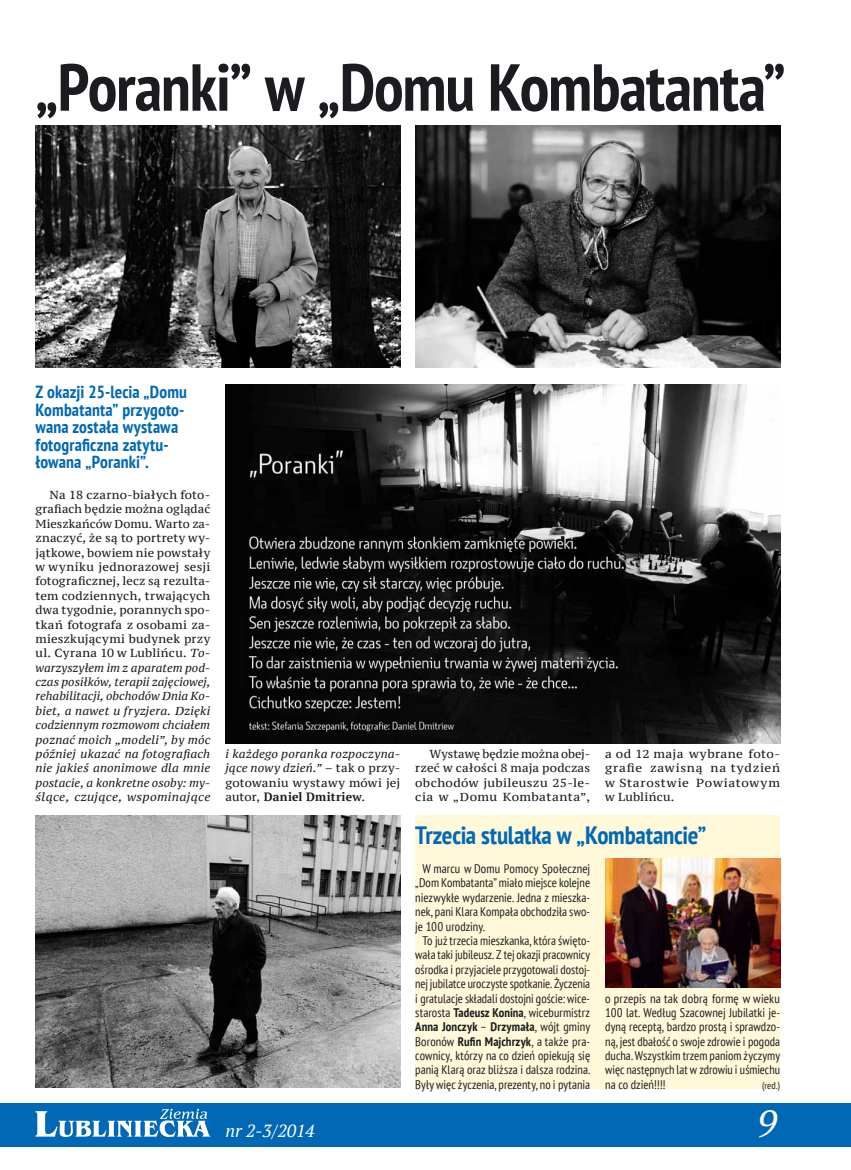
<style>
.page{position:relative;width:851px;height:1170px;background:#fff}
.page>*{position:absolute;margin:0;border:0;box-sizing:border-box;transform-origin:0 0}
.t1{font:700 condensed 66.25px "PT Sans";letter-spacing:-.015em;color:#1b1c20}
.t2{font:italic 37.5px "PT Serif";color:#fff}
.t3{font:700 condensed 25px "PT Sans";letter-spacing:-.01em;color:#0068b5}
.t4{font:700 condensed 17.5px/17.5px "PT Sans";letter-spacing:.01em;color:#0068b5}
.t5{font:italic 17.5px "PT Serif";color:#fff}
.t6{font:condensed 12.5px/14.4px "PT Sans";color:#1b1c20;text-align:justify}
.t7{font:700 condensed 12.5px "PT Sans";letter-spacing:.015em;color:#1b1c20}
.t8{font:700 12px "PT Serif";letter-spacing:.02em;color:#1b1c20}
.t9{font:11.62px/14.4px "PT Serif Caption";letter-spacing:.035em;color:#1b1c20;text-align:justify}
.t10{font:italic 11.62px/14.4px "PT Serif Caption";letter-spacing:.02em;color:#1b1c20;text-align:justify}
.t11{font:condensed 10px "PT Sans";color:#1b1c20}
.s1{font-style:italic}
.s2{font-style:normal}
.s3{font-family:"PT Serif Caption";font-weight:400;font-size:11.62px}
.s4{font-weight:700}
.s5{font-weight:400}
</style>
<div class="page">
<div style="left:0;top:1103px;width:850px;height:43px;background:#0068b5"></div>
<svg style="left:35px;top:1108px;width:175px;height:28px"></svg>
<div style="left:415px;top:815px;width:365px;height:273px;background:#fff9d9"></div>
<img style="left:225px;top:384px;width:555px;height:359px">
<img style="left:415px;top:125px;width:365px;height:243px">
<img style="left:35px;top:125px;width:365px;height:243px">
<img style="left:605px;top:858px;width:175px;height:129px">
<img style="left:35px;top:815px;width:365px;height:271px">
<h1 class="t1" style="left:35px;top:43px;width:751px">„Poranki” w „Domu Kombatanta”</h1>
<h3 class="t4" style="left:35px;top:383px;width:153px">Z okazji 25-lecia „Domu<br>Kombatanta” przygoto&shy;wana została wystawa fotograficzna zatytu&shy;łowana „Poranki”.</h3>
<p class="t9" style="left:35px;top:487px;width:176px;text-indent:14px">Na 18 czarno-białych foto&shy;grafiach będzie można oglądać Mieszkańców Domu. Warto za&shy;znaczyć, że są to portrety wy&shy;jątkowe, bowiem nie powstały w wyniku jednorazowej sesji fotograficznej, lecz są rezulta&shy;tem codziennych, trwających dwa tygodnie, porannych spo&shy;tkań fotografa z osobami za&shy;mieszkującymi budynek przy ul. Cyrana 10 w Lublińcu. <span class="s1">To&shy;warzyszyłem im z aparatem pod&shy;czas posiłków, terapii zajęciowej, rehabilitacji, obchodów Dnia Ko&shy;biet, a nawet u fryzjera. Dzięki codziennym rozmowom chciałem poznać moich „modeli”, by móc później ukazać na fotografiach nie jakieś anonimowe dla mnie postacie, a konkretne osoby: my&shy;ślące, czujące, wspominające</span></p>
<p class="t10" style="left:225px;top:746px;width:176px">i każdego poranka rozpoczyna&shy;jące nowy dzień.” <span class="s2">– tak o przy&shy;gotowaniu wystawy mówi jej</span></p>
<p class="t8" style="left:225px;top:788px;width:141px"><span class="s3">autor,</span> Daniel Dmitriew<span class="s3">.</span></p>
<h3 class="t5" style="left:225px;top:1119px;width:91px">nr 2-3/2014</h3>
<p class="t9" style="left:415px;top:746px;width:176px;text-indent:14px">Wystawę będzie można obej&shy;rzeć w całości 8 maja podczas obchodów jubileuszu 25-le&shy;cia w „Domu Kombatanta”,</p>
<p class="t9" style="left:605px;top:746px;width:176px">a od 12 maja wybrane foto&shy;grafie zawisną na tydzień w Starostwie Powiatowym w Lublińcu.</p>
<h3 class="t3" style="left:415px;top:818px;width:292px">Trzecia stulatka w „Kombatancie”</h3>
<p class="t6" style="left:422px;top:861px;width:169px">W marcu w Domu Pomocy Społecznej</p>
<p class="t6" style="left:415px;top:875px;width:176px">„Dom Kombatanta” miało miejsce kolejne</p>
<p class="t6" style="left:415px;top:889px;width:176px">niezwykłe wydarzenie. Jedna z mieszka-</p>
<p class="t6" style="left:415px;top:904px;width:176px">nek, pani Klara Kompała obchodziła swo-</p>
<p class="t6" style="left:415px;top:918px;width:71px">je 100 urodziny.</p>
<p class="t6" style="left:422px;top:933px;width:169px">To już trzecia mieszkanka, która święto-</p>
<p class="t6" style="left:415px;top:947px;width:176px">wała taki jubileusz. Z tej okazji pracownicy</p>
<p class="t6" style="left:415px;top:961px;width:176px">ośrodka i przyjaciele przygotowali dostoj-</p>
<p class="t6" style="left:415px;top:976px;width:176px">nej jubilatce uroczyste spotkanie. Życzenia</p>
<p class="t6" style="left:415px;top:990px;width:176px">i gratulacje składali dostojni goście: wice-</p>
<p class="t6" style="left:415px;top:1004px;width:176px">starosta <span class="s4">Tadeusz Konina</span>, wiceburmistrz</p>
<p class="t7" style="left:415px;top:1018px;width:176px">Anna Jonczyk <span class="s5">–</span> Drzymała<span class="s5">, wójt gminy</span></p>
<p class="t6" style="left:415px;top:1033px;width:176px">Boronów <span class="s4">Rufin Majchrzyk</span>, a także pra-</p>
<p class="t6" style="left:415px;top:1048px;width:176px">cownicy, którzy na co dzień opiekują się</p>
<p class="t6" style="left:415px;top:1062px;width:176px">panią Klarą oraz bliższa i dalsza rodzina.</p>
<p class="t6" style="left:415px;top:1076px;width:176px">Były więc życzenia, prezenty, no i pytania</p>
<p class="t6" style="left:605px;top:990px;width:176px">o przepis na tak dobrą formę w wieku 100 lat. Według Szacownej Jubilatki je&shy;dyną receptą, bardzo prostą i sprawdzo&shy;ną, jest dbałość o swoje zdrowie i pogoda ducha. Wszystkim trzem paniom życzymy więc następnych lat w zdrowiu i uśmiechu na co dzień!!!!</p>
<p class="t11" style="left:762px;top:1078px;width:19px">(red.)</p>
<h2 class="t2" style="left:757px;top:1099px;width:21px">9</h2>
</div>
